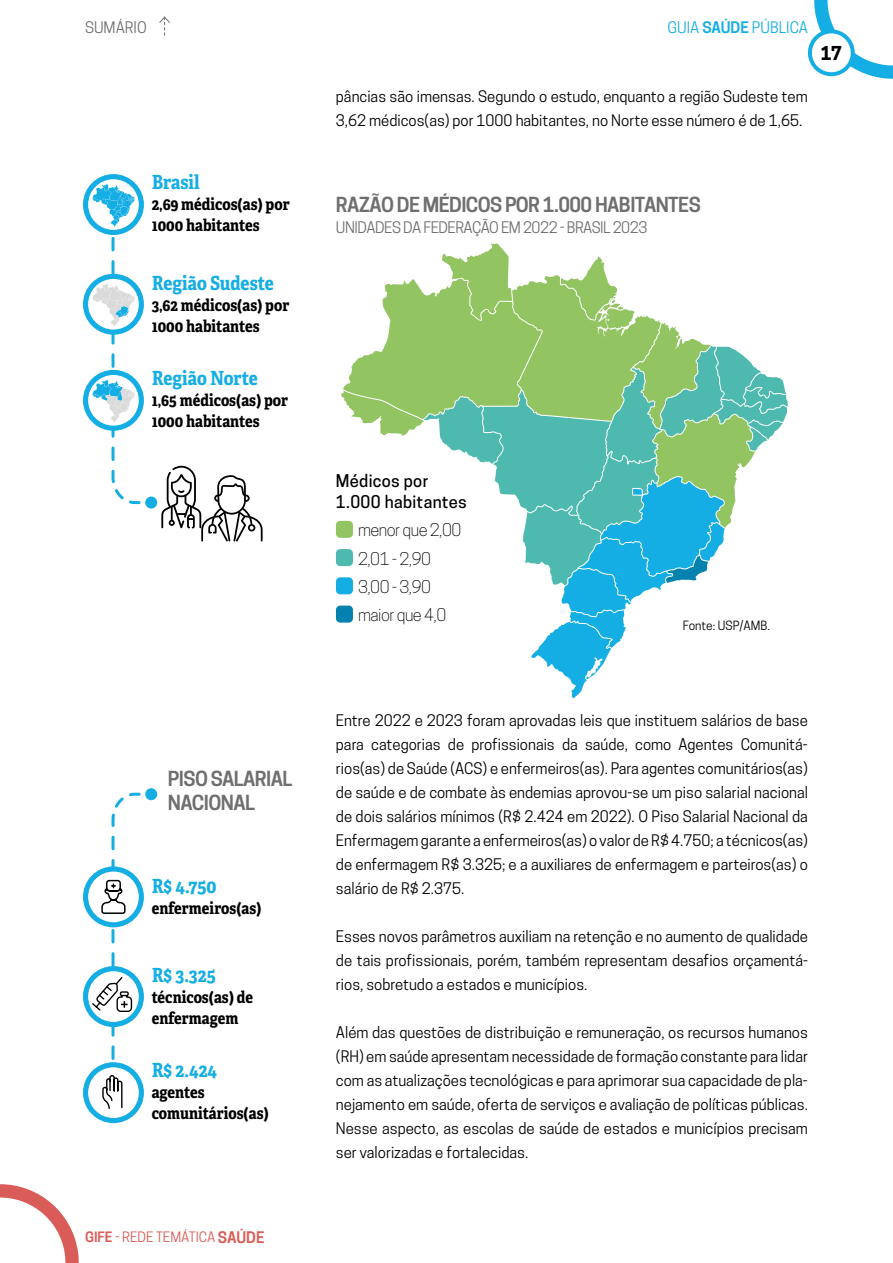
<style>
.page{position:relative;width:893px;height:1263px;background:#fff}
.page>*{position:absolute;margin:0;border:0;box-sizing:border-box;transform-origin:0 0}
.t1{font:600 19.5px/24px "Cooper Hewitt";letter-spacing:-.03em;color:#706f6f}
.t2{font:700 19.5px "Adelle Condensed";color:#15aee4}
.t3{font:700 18px "Cooper Hewitt";color:#000}
.t4{font:700 16.5px/21px "Adelle Condensed";color:#000}
.t5{font:300 16.5px/28.2px "Cooper Hewitt";letter-spacing:-.03em;color:#000}
.t6{font:500 16.5px/21px "Cooper Hewitt";letter-spacing:.02em;color:#000}
.t7{font:15px/24px "Cooper Hewitt";color:#000;text-align:justify}
.t8{font:15px "Cooper Hewitt";letter-spacing:-.03em;color:#706f6f}
.t9{font:15px "Cooper Hewitt";color:#15aee4}
.t10{font:15px "Cooper Hewitt";color:#706f6f}
.t11{font:13.5px "Cooper Hewitt";color:#d95c58}
.t12{font:12px "Cooper Hewitt";color:#000}
.s1{font-weight:600}
.s2{font-weight:600;font-size:15px}
</style>
<div class="page">
<div style="left:336px;top:521px;width:17px;height:17px;background:#93c462;border-radius:4px"></div>
<div style="left:336px;top:549px;width:17px;height:17px;background:#4ebaaf;border-radius:4px"></div>
<div style="left:336px;top:577px;width:17px;height:17px;background:#15aee4;border-radius:4px"></div>
<div style="left:336px;top:606px;width:17px;height:17px;background:#0381af;border-radius:4px"></div>
<svg style="left:341px;top:243px;width:447px;height:456px"></svg>
<svg style="left:145px;top:497px;width:12px;height:12px"></svg>
<svg style="left:161px;top:466px;width:102px;height:75px"></svg>
<svg style="left:83px;top:174px;width:71px;height:332px"></svg>
<div style="left:145px;top:788px;width:12px;height:12px;background:#15aee4;border-radius:50%"></div>
<svg style="left:83px;top:791px;width:71px;height:332px"></svg>
<svg style="left:808px;top:0;width:85px;height:79px"></svg>
<svg style="left:0;top:1184px;width:79px;height:79px"></svg>
<svg style="left:159px;top:16px;width:11px;height:19px"></svg>
<p class="t10" style="left:85px;top:19px;width:63px">SUMÁRIO</p>
<h1 class="t2" style="left:152px;top:170px;width:49px">Brasil</h1>
<p class="t4" style="left:152px;top:194px;width:139px">2,69 médicos(as) por<br>1000 habitantes</p>
<h1 class="t2" style="left:152px;top:270px;width:124px">Região Sudeste</h1>
<p class="t4" style="left:152px;top:294px;width:139px">3,62 médicos(as) por<br>1000 habitantes</p>
<h1 class="t2" style="left:152px;top:365px;width:108px">Região Norte</h1>
<p class="t4" style="left:152px;top:389px;width:138px">1,65 médicos(as) por<br>1000 habitantes</p>
<h1 class="t1" style="left:168px;top:767px;width:126px">PISO SALARIAL<br>NACIONAL</h1>
<h1 class="t2" style="left:152px;top:873px;width:66px">R$ 4.750</h1>
<p class="t4" style="left:152px;top:897px;width:111px">enfermeiros(as)</p>
<h1 class="t2" style="left:152px;top:963px;width:66px">R$ 3.325</h1>
<p class="t4" style="left:152px;top:987px;width:103px">técnicos(as) de enfermagem</p>
<h1 class="t2" style="left:152px;top:1058px;width:67px">R$ 2.424</h1>
<p class="t4" style="left:152px;top:1082px;width:119px">agentes comunitários(as)</p>
<p class="t11" style="left:85px;top:1229px;width:181px"><span class="s1">GIFE</span> - REDE TEMÁTICA <span class="s2">SAÚDE</span></p>
<p class="t9" style="left:667px;top:19px;width:142px">GUIA <span class="s1">SAÚDE</span> PÚBLICA</p>
<p class="t7" style="left:336px;top:84px;width:473px">pâncias são imensas. Segundo o estudo, enquanto a região Sudeste tem<br>3,62 médicos(as) por 1000 habitantes, no Norte esse número é de 1,65.</p>
<p class="t3" style="left:821px;top:42px;width:23px">17</p>
<h1 class="t1" style="left:336px;top:193px;width:366px">RAZÃO DE MÉDICOS POR 1.000 HABITANTES</h1>
<p class="t8" style="left:336px;top:219px;width:313px">UNIDADES DA FEDERAÇÃO EM 2022 - BRASIL 2023</p>
<p class="t6" style="left:336px;top:470px;width:133px">Médicos por<br>1.000 habitantes</p>
<p class="t5" style="left:358px;top:516px;width:105px">menor que 2,00<br>2,01 - 2,90<br>3,00 - 3,90 maior que 4,0</p>
<p class="t12" style="left:683px;top:618px;width:89px">Fonte: USP/AMB.</p>
<p class="t7" style="left:336px;top:708px;width:474px">Entre 2022 e 2023 foram aprovadas leis que instituem salários de base para categorias de profissionais da saúde, como Agentes Comunitá&shy;rios(as) de Saúde (ACS) e enfermeiros(as). Para agentes comunitários(as) de saúde e de combate às endemias aprovou-se um piso salarial nacional de dois salários mínimos (R$ 2.424 em 2022). O Piso Salarial Nacional da Enfermagem garante a enfermeiros(as) o valor de R$ 4.750; a técnicos(as) de enfermagem R$ 3.325; e a auxiliares de enfermagem e parteiros(as) o salário de R$ 2.375.</p>
<p class="t7" style="left:336px;top:924px;width:474px">Esses novos parâmetros auxiliam na retenção e no aumento de qualidade de tais profissionais, porém, também representam desafios orçamentá&shy;rios, sobretudo a estados e municípios.</p>
<p class="t7" style="left:336px;top:1020px;width:474px">Além das questões de distribuição e remuneração, os recursos humanos (RH) em saúde apresentam necessidade de formação constante para lidar com as atualizações tecnológicas e para aprimorar sua capacidade de pla&shy;nejamento em saúde, oferta de serviços e avaliação de políticas públicas.<br>Nesse aspecto, as escolas de saúde de estados e municípios precisam ser valorizadas e fortalecidas.</p>
</div>
